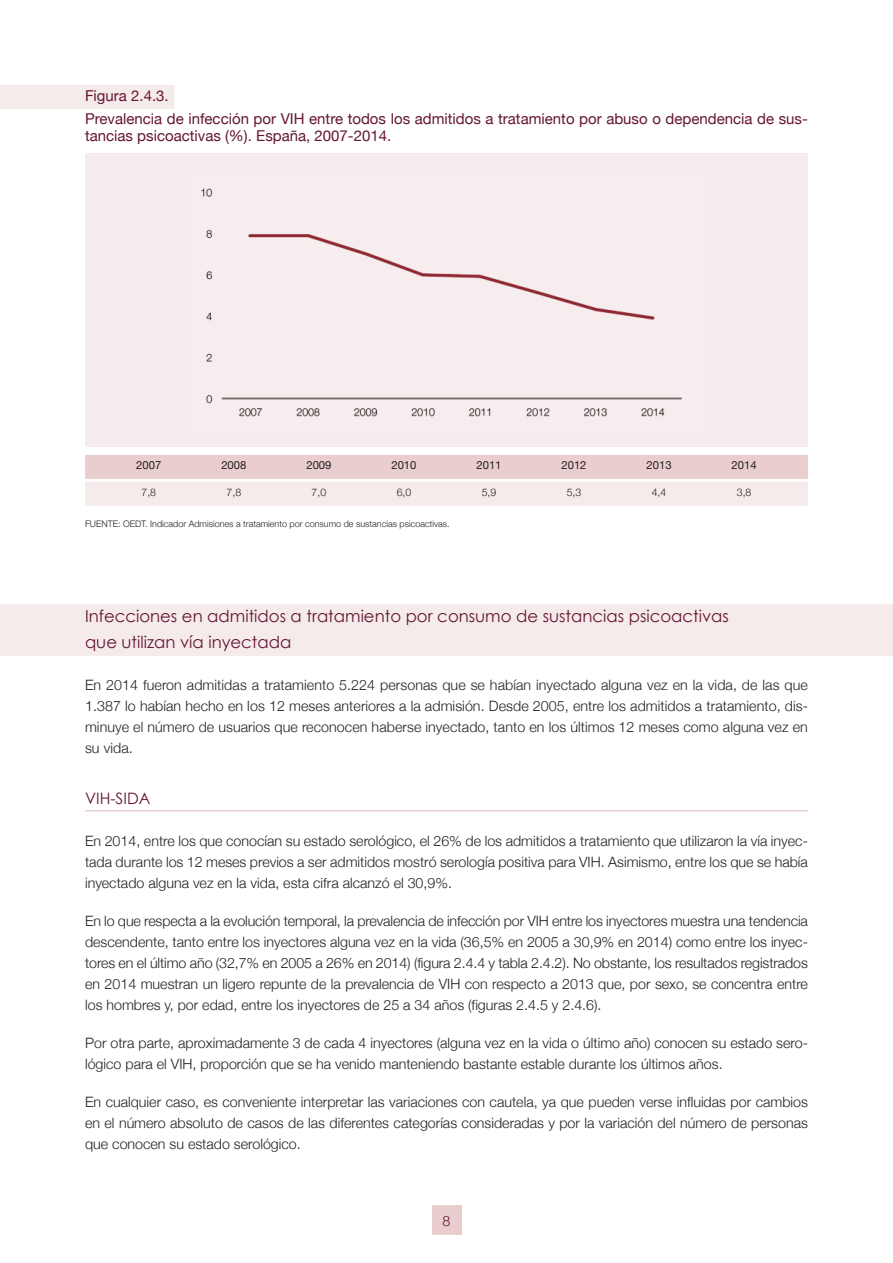
<style>
.page{position:relative;width:893px;height:1263px;background:#fff}
.page>*{position:absolute;margin:0;border:0;box-sizing:border-box;transform-origin:0 0}
.t1{font:16.5px/25.2px "Century Gothic";color:#641633}
.t2{font:15.75px "Century Gothic";color:#641633}
.t3{font:15px/23.7px "Helvetica Neue";color:#641633}
.t4{font:300 14.25px/21px "Helvetica Neue";color:#231f20;text-align:justify}
.t5{font:300 14.25px "Helvetica Neue";color:#641633}
.t6{font:11.25px "Helvetica Neue";color:#231f20}
.t7{font:300 10.5px "Helvetica Neue";color:#231f20}
.t8{font:300 9px "Helvetica Neue";color:#231f20}
</style>
<div class="page">
<div style="left:0;top:604px;width:893px;height:27px;background:#f6ebeb"></div>
<div style="left:0;top:629px;width:893px;height:27px;background:#f6ebeb"></div>
<hr style="left:85px;top:810px;width:723px;height:1px;background:#eacecf">
<div style="left:432px;top:1205px;width:29px;height:30px;background:#eacecf"></div>
<div style="left:0;top:85px;width:174px;height:24px;background:#f6ebeb"></div>
<div style="left:85px;top:153px;width:723px;height:293px;background:#f7eced"></div>
<img style="left:201px;top:188px;width:481px;height:229px">
<div style="left:85px;top:455px;width:723px;height:24px;background:#eacecf"></div>
<div style="left:85px;top:482px;width:723px;height:24px;background:#f6ebeb"></div>
<p class="t3" style="left:85px;top:83px;width:724px">Figura 2.4.3.<br>Prevalencia de infección por VIH entre todos los admitidos a tratamiento por abuso o dependencia de sus-</p>
<p class="t3" style="left:85px;top:124px;width:308px">tancias psicoactivas (%). España, 2007-2014.</p>
<p class="t6" style="left:136px;top:458px;width:27px">2007</p>
<p class="t6" style="left:221px;top:458px;width:27px">2008</p>
<p class="t6" style="left:306px;top:458px;width:27px">2009</p>
<p class="t6" style="left:391px;top:458px;width:27px">2010</p>
<p class="t6" style="left:476px;top:458px;width:27px">2011</p>
<p class="t6" style="left:562px;top:458px;width:27px">2012</p>
<p class="t6" style="left:647px;top:458px;width:27px">2013</p>
<p class="t6" style="left:732px;top:458px;width:27px">2014</p>
<p class="t7" style="left:142px;top:486px;width:16px">7,8</p>
<p class="t7" style="left:227px;top:486px;width:16px">7,8</p>
<p class="t7" style="left:312px;top:486px;width:16px">7,0</p>
<p class="t7" style="left:397px;top:486px;width:16px">6,0</p>
<p class="t7" style="left:482px;top:486px;width:16px">5,9</p>
<p class="t7" style="left:567px;top:486px;width:16px">5,3</p>
<p class="t7" style="left:652px;top:486px;width:16px">4,4</p>
<p class="t7" style="left:737px;top:486px;width:16px">3,8</p>
<p class="t8" style="left:85px;top:519px;width:366px">FUENTE: OEDT. Indicador Admisiones a tratamiento por consumo de sustancias psicoactivas.</p>
<p class="t1" style="left:85px;top:603px;width:645px">Infecciones en admitidos a tratamiento por consumo de sustancias psicoactivas que utilizan vía inyectada</p>
<p class="t4" style="left:85px;top:674px;width:724px">En 2014 fueron admitidas a tratamiento 5.224 personas que se habían inyectado alguna vez en la vida, de las que 1.387 lo habían hecho en los 12 meses anteriores a la admisión. Desde 2005, entre los admitidos a tratamiento, dis&shy;minuye el número de usuarios que reconocen haberse inyectado, tanto en los últimos 12 meses como alguna vez en su vida.</p>
<p class="t2" style="left:85px;top:788px;width:67px">VIH-SIDA</p>
<p class="t4" style="left:85px;top:830px;width:724px">En 2014, entre los que conocían su estado serológico, el 26% de los admitidos a tratamiento que utilizaron la vía inyec&shy;tada durante los 12 meses previos a ser admitidos mostró serología positiva para VIH. Asimismo, entre los que se había inyectado alguna vez en la vida, esta cifra alcanzó el 30,9%.</p>
<p class="t4" style="left:85px;top:910px;width:724px">En lo que respecta a la evolución temporal, la prevalencia de infección por VIH entre los inyectores muestra una tendencia descendente, tanto entre los inyectores alguna vez en la vida (36,5% en 2005 a 30,9% en 2014) como entre los inyec&shy;tores en el último año (32,7% en 2005 a 26% en 2014) (figura 2.4.4 y tabla 2.4.2). No obstante, los resultados registrados en 2014 muestran un ligero repunte de la prevalencia de VIH con respecto a 2013 que, por sexo, se concentra entre los hombres y, por edad, entre los inyectores de 25 a 34 años (figuras 2.4.5 y 2.4.6).</p>
<p class="t4" style="left:85px;top:1032px;width:724px">Por otra parte, aproximadamente 3 de cada 4 inyectores (alguna vez en la vida o último año) conocen su estado sero&shy;lógico para el VIH, proporción que se ha venido manteniendo bastante estable durante los últimos años.</p>
<p class="t4" style="left:85px;top:1091px;width:724px">En cualquier caso, es conveniente interpretar las variaciones con cautela, ya que pueden verse influidas por cambios en el número absoluto de casos de las diferentes categorías consideradas y por la variación del número de personas que conocen su estado serológico.</p>
<p class="t5" style="left:442px;top:1212px;width:9px">8</p>
</div>
